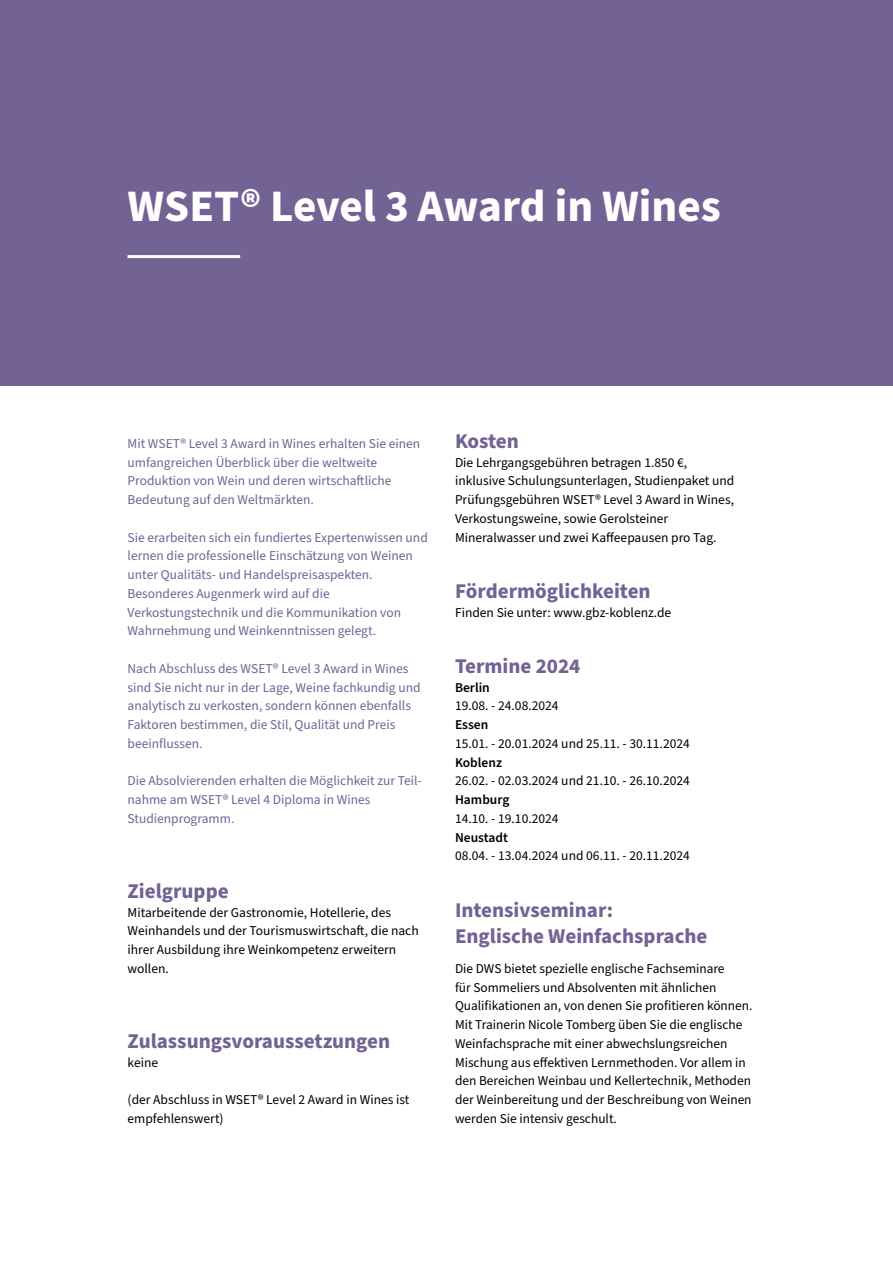
<style>
.page{position:relative;width:893px;height:1263px;background:#fff}
.page>*{position:absolute;margin:0;border:0;box-sizing:border-box;transform-origin:0 0}
.t1{font:700 45px "Source Sans Pro";color:#fff}
.t2{font:700 21px/26.2px "Source Sans Pro";color:#736394}
.t3{font:13.5px/18.8px "Source Sans Pro";color:#000}
.t4{font:13.5px/18.8px "Source Sans Pro";color:#736394}
.t5{font:600 13.5px "Source Sans Pro";color:#000}
</style>
<div class="page">
<div style="left:0;top:0;width:893px;height:386px;background:#736394"></div>
<hr style="left:128px;top:255px;width:112px;height:3px;background:#fff">
<h1 class="t1" style="left:128px;top:175px;width:595px">WSET® Level 3 Award in Wines</h1>
<p class="t4" style="left:128px;top:434px;width:294px">Mit WSET® Level 3 Award in Wines erhalten Sie einen umfangreichen Überblick über die weltweite Produktion von Wein und deren wirtschaftliche Bedeutung auf den Weltmärkten.</p>
<p class="t4" style="left:128px;top:528px;width:302px">Sie erarbeiten sich ein fundiertes Expertenwissen und lernen die professionelle Einschätzung von Weinen unter Qualitäts- und Handelspreisaspekten.<br>Besonderes Augenmerk wird auf die Verkostungstechnik und die Kommunikation von Wahrnehmung und Weinkenntnissen gelegt.</p>
<p class="t4" style="left:128px;top:659px;width:295px">Nach Abschluss des WSET® Level 3 Award in Wines sind Sie nicht nur in der Lage, Weine fachkundig und analytisch zu verkosten, sondern können ebenfalls Faktoren bestimmen, die Stil, Qualität und Preis beeinflussen.</p>
<p class="t4" style="left:128px;top:772px;width:295px">Die Absolvierenden erhalten die Möglichkeit zur Teil&shy;nahme am WSET® Level 4 Diploma in Wines<br>Studienprogramm.</p>
<h2 class="t2" style="left:128px;top:878px;width:103px">Zielgruppe</h2>
<p class="t3" style="left:128px;top:903px;width:293px">Mitarbeitende der Gastronomie, Hotellerie, des Weinhandels und der Tourismuswirtschaft, die nach ihrer Ausbildung ihre Weinkompetenz erweitern wollen.</p>
<h2 class="t2" style="left:128px;top:1028px;width:264px">Zulassungsvoraussetzungen</h2>
<p class="t3" style="left:128px;top:1053px;width:32px">keine</p>
<p class="t3" style="left:128px;top:1091px;width:283px">(der Abschluss in WSET® Level 2 Award in Wines ist empfehlenswert)</p>
<h2 class="t2" style="left:455px;top:428px;width:65px">Kosten</h2>
<p class="t3" style="left:455px;top:453px;width:281px">Die Lehrgangsgebühren betragen 1.850 €, inklusive Schulungsunterlagen, Studienpaket und Prüfungsgebühren WSET® Level 3 Award in Wines, Verkostungsweine, sowie Gerolsteiner Mineralwasser und zwei Kaffeepausen pro Tag.</p>
<h2 class="t2" style="left:455px;top:578px;width:197px">Fördermöglichkeiten</h2>
<p class="t3" style="left:455px;top:603px;width:218px">Finden Sie unter: www.gbz-koblenz.de</p>
<h2 class="t2" style="left:455px;top:653px;width:127px">Termine 2024</h2>
<p class="t5" style="left:455px;top:678px;width:36px">Berlin</p>
<p class="t3" style="left:455px;top:697px;width:105px">19.08. - 24.08.2024</p>
<p class="t5" style="left:455px;top:716px;width:35px">Essen</p>
<p class="t3" style="left:455px;top:734px;width:236px">15.01. - 20.01.2024 und 25.11. - 30.11.2024</p>
<p class="t5" style="left:455px;top:753px;width:49px">Koblenz</p>
<p class="t3" style="left:455px;top:772px;width:236px">26.02. - 02.03.2024 und 21.10. - 26.10.2024</p>
<p class="t5" style="left:455px;top:791px;width:56px">Hamburg</p>
<p class="t3" style="left:455px;top:809px;width:105px">14.10. - 19.10.2024</p>
<p class="t5" style="left:455px;top:828px;width:54px">Neustadt</p>
<p class="t3" style="left:455px;top:847px;width:236px">08.04. - 13.04.2024 und 06.11. - 20.11.2024</p>
<h2 class="t2" style="left:455px;top:897px;width:254px">Intensivseminar:<br>Englische Weinfachsprache</h2>
<p class="t3" style="left:455px;top:959px;width:299px">Die DWS bietet spezielle englische Fachseminare<br>für Sommeliers und Absolventen mit ähnlichen Qualifikationen an, von denen Sie profitieren können.<br>Mit Trainerin Nicole Tomberg üben Sie die englische Weinfachsprache mit einer abwechslungsreichen Mischung aus effektiven Lernmethoden. Vor allem in den Bereichen Weinbau und Kellertechnik, Methoden der Weinbereitung und der Beschreibung von Weinen werden Sie intensiv geschult.</p>
</div>
